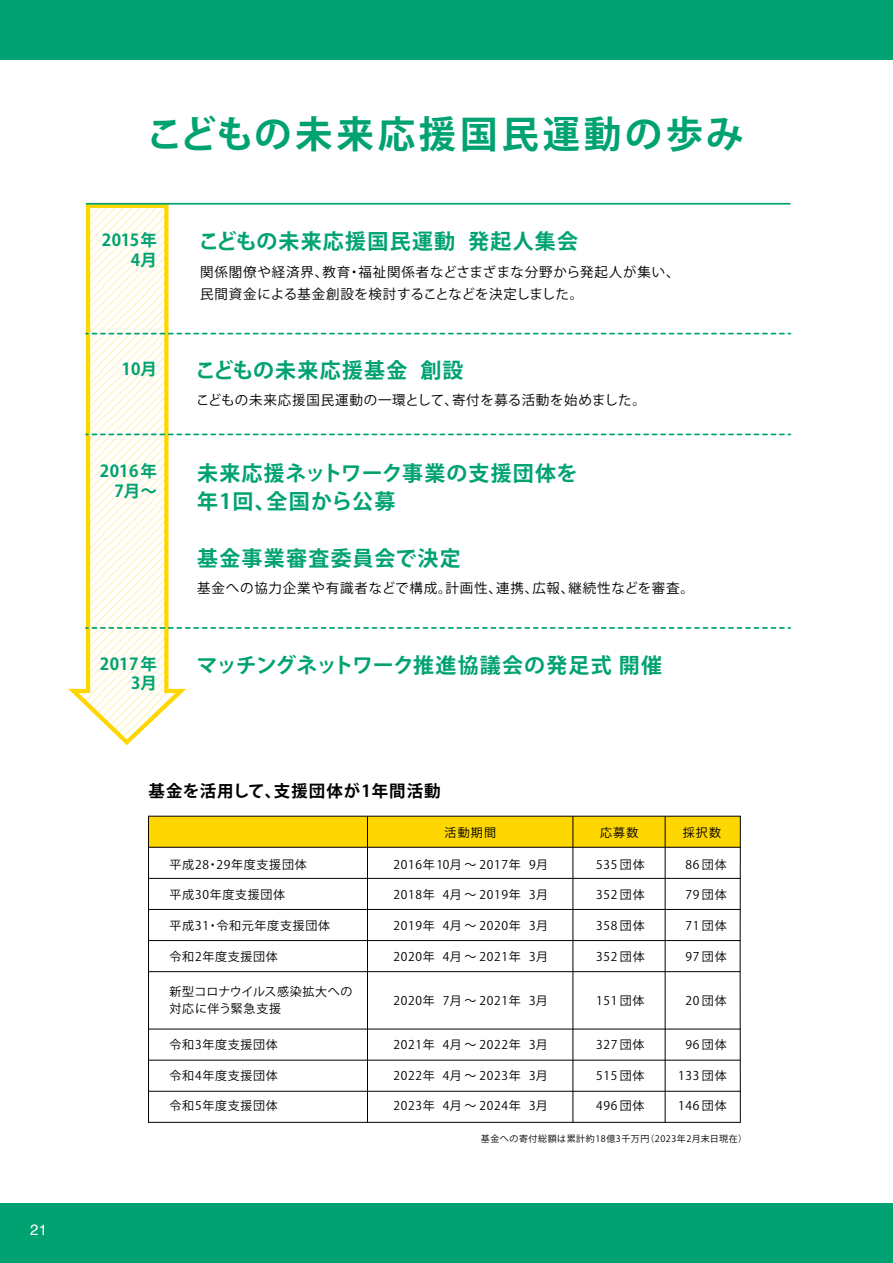
<style>
.page{position:relative;width:893px;height:1263px;background:#fff}
.page>*{position:absolute;margin:0;border:0;box-sizing:border-box;transform-origin:0 0}
.t1{font:700 37.5px "Koz Go Pr 6 N";letter-spacing:.095em;color:#00a272}
.t2{font:700 21px/28.5px "Koz Go Pr 6 N";letter-spacing:.06em;color:#00a272}
.t3{font:700 21px "Koz Go Pr 6 N";letter-spacing:.01em;color:#00a272}
.t4{font:700 16.5px/19.5px "Koz Go Pr 6 N";letter-spacing:.02em;color:#00a272;text-align:right}
.t5{font:700 16.5px "Koz Go Pr 6 N";letter-spacing:.06em;color:#000}
.t6{font:700 16.5px "Koz Go Pr 6 N";letter-spacing:.02em;color:#000}
.t7{font:15px "Helvetica";color:#fff}
.t8{font:13.5px "Koz Go Pr 6 N";letter-spacing:.06em;color:#000}
.t9{font:13.5px "Koz Go Pr 6 N";letter-spacing:.03em;color:#000}
.t10{font:13.5px "Koz Go Pr 6 N";letter-spacing:.04em;color:#000}
.t11{font:12px/16.5px "Koz Go Pr 6 N";letter-spacing:.06em;color:#000}
.t12{font:9px "Koz Go Pr 6 N";letter-spacing:.06em;color:#000}
</style>
<div class="page">
<div style="left:0;top:1203px;width:893px;height:60px;background:#00a272"></div>
<div style="left:0;top:0;width:893px;height:60px;background:#00a272"></div>
<svg style="left:68px;top:204px;width:118px;height:541px"></svg>
<svg style="left:148px;top:816px;width:593px;height:307px"></svg>
<hr style="left:86px;top:203px;width:704px;height:2px;background:#00a272">
<svg style="left:86px;top:333px;width:704px;height:1px"></svg>
<svg style="left:86px;top:434px;width:704px;height:1px"></svg>
<svg style="left:86px;top:627px;width:704px;height:2px"></svg>
<hr style="left:149px;top:847px;width:591px;height:1px;background:#000">
<hr style="left:149px;top:878px;width:591px;height:1px;background:#000">
<hr style="left:149px;top:909px;width:591px;height:1px;background:#000">
<hr style="left:149px;top:940px;width:591px;height:1px;background:#000">
<hr style="left:149px;top:971px;width:591px;height:1px;background:#000">
<hr style="left:149px;top:1029px;width:591px;height:1px;background:#000">
<hr style="left:149px;top:1060px;width:591px;height:1px;background:#000">
<hr style="left:149px;top:1091px;width:591px;height:1px;background:#000">
<hr style="left:367px;top:816px;width:1px;height:306px;background:#000">
<hr style="left:665px;top:816px;width:1px;height:306px;background:#000">
<hr style="left:573px;top:816px;width:1px;height:306px;background:#000">
<p class="t7" style="left:30px;top:1218px;width:19px">21</p>
<h1 class="t1" style="left:146px;top:114px;width:599px">こどもの未来応援国民運動の歩み</h1>
<h3 class="t4" style="left:102px;top:231px;width:57px">2015年</h3>
<h3 class="t4" style="left:131px;top:250px;width:28px">月4</h3>
<h2 class="t2" style="left:198px;top:228px;width:258px">こどもの未来応援国民運動</h2>
<h2 class="t2" style="left:468px;top:228px;width:112px">発起人集会</h2>
<p class="t8" style="left:359px;top:264px;width:323px">福祉関係者などさまざまな分野から発起人が集い、</p>
<p class="t8" style="left:200px;top:264px;width:129px">関係閣僚や経済界、</p>
<p class="t8" style="left:322px;top:264px;width:29px">教育</p>
<p class="t8" style="left:348px;top:264px;width:15px">・</p>
<p class="t9" style="left:200px;top:287px;width:384px">民間資金による基金創設を検討することなどを決定しました。</p>
<h3 class="t4" style="left:122px;top:359px;width:37px">10月</h3>
<h2 class="t2" style="left:195px;top:356px;width:214px">こどもの未来応援基金</h2>
<h2 class="t2" style="left:420px;top:356px;width:45px">創設</h2>
<p class="t8" style="left:196px;top:393px;width:263px">こどもの未来応援国民運動の一環として、</p>
<p class="t10" style="left:452px;top:393px;width:195px">寄付を募る活動を始めました。</p>
<h3 class="t4" style="left:100px;top:462px;width:59px">2016年月7 ~</h3>
<h2 class="t2" style="left:267px;top:459px;width:312px;text-indent:-70px">未来応援ネットワーク事業の支援団体を全国から公募</h2>
<h2 class="t2" style="left:197px;top:487px;width:80px">年1回、</h2>
<h2 class="t2" style="left:197px;top:544px;width:265px">基金事業審査委員会で決定</h2>
<p class="t8" style="left:197px;top:580px;width:256px">基金への協力企業や有識者などで構成。</p>
<p class="t8" style="left:568px;top:580px;width:127px">継続性などを審査。</p>
<p class="t8" style="left:446px;top:580px;width:58px">計画性、</p>
<p class="t8" style="left:496px;top:580px;width:44px">連携、</p>
<p class="t8" style="left:532px;top:580px;width:44px">広報、</p>
<h3 class="t4" style="left:100px;top:654px;width:59px">2017年月3</h3>
<h2 class="t3" style="left:197px;top:654px;width:467px">マッチングネットワーク推進協議会の発足式開催</h2>
<h3 class="t5" style="left:274px;top:782px;width:168px">支援団体が1年間活動</h3>
<h3 class="t6" style="left:149px;top:782px;width:134px">基金を活用して、</h3>
<p class="t11" style="left:216px;top:856px;width:92px">29年度支援団体</p>
<p class="t11" style="left:170px;top:856px;width:41px">平成28</p>
<p class="t11" style="left:170px;top:887px;width:117px">平成30年度支援団体</p>
<p class="t11" style="left:216px;top:918px;width:115px">令和元年度支援団体</p>
<p class="t11" style="left:207px;top:856px;width:13px">・</p>
<p class="t11" style="left:170px;top:918px;width:41px">平成31</p>
<p class="t11" style="left:170px;top:948px;width:110px">令和2年度支援団体</p>
<p class="t11" style="left:207px;top:918px;width:13px">・</p>
<p class="t11" style="left:170px;top:984px;width:184px">新型コロナウイルス感染拡大への対応に伴う緊急支援</p>
<p class="t11" style="left:170px;top:1037px;width:110px">令和3年度支援団体</p>
<p class="t11" style="left:170px;top:1067px;width:110px">令和4年度支援団体</p>
<p class="t11" style="left:170px;top:1098px;width:110px">令和5年度支援団体</p>
<p class="t11" style="left:444px;top:825px;width:53px">活動期間</p>
<p class="t11" style="left:393px;top:856px;width:129px">2016年10月 ~ 2017年</p>
<p class="t11" style="left:393px;top:887px;width:43px">2018年</p>
<p class="t11" style="left:393px;top:918px;width:43px">2019年</p>
<p class="t11" style="left:393px;top:948px;width:43px">2020年</p>
<p class="t11" style="left:443px;top:887px;width:79px">月4 ~ 2019年</p>
<p class="t11" style="left:443px;top:918px;width:79px">月4 ~ 2020年</p>
<p class="t11" style="left:443px;top:948px;width:79px">月4 ~ 2021年</p>
<p class="t11" style="left:529px;top:856px;width:20px">月9</p>
<p class="t11" style="left:529px;top:887px;width:20px">月3</p>
<p class="t11" style="left:529px;top:918px;width:20px">月3</p>
<p class="t11" style="left:529px;top:948px;width:20px">月3</p>
<p class="t11" style="left:393px;top:993px;width:43px">2020年</p>
<p class="t11" style="left:443px;top:993px;width:79px">月7 ~ 2021年</p>
<p class="t11" style="left:529px;top:993px;width:20px">月3</p>
<p class="t11" style="left:393px;top:1037px;width:43px">2021年</p>
<p class="t11" style="left:393px;top:1067px;width:43px">2022年</p>
<p class="t11" style="left:393px;top:1098px;width:43px">2023年</p>
<p class="t11" style="left:443px;top:1037px;width:79px">月4 ~ 2022年</p>
<p class="t11" style="left:443px;top:1067px;width:79px">月4 ~ 2023年</p>
<p class="t11" style="left:443px;top:1098px;width:79px">月4 ~ 2024年</p>
<p class="t11" style="left:529px;top:1037px;width:20px">月3</p>
<p class="t11" style="left:529px;top:1067px;width:20px">月3</p>
<p class="t11" style="left:529px;top:1098px;width:20px">月3</p>
<p class="t11" style="left:600px;top:825px;width:40px">応募数</p>
<p class="t11" style="left:596px;top:856px;width:50px">535団体</p>
<p class="t11" style="left:596px;top:887px;width:50px">352団体</p>
<p class="t11" style="left:596px;top:918px;width:50px">358団体</p>
<p class="t11" style="left:596px;top:948px;width:50px">352団体</p>
<p class="t11" style="left:596px;top:993px;width:50px">151団体</p>
<p class="t11" style="left:596px;top:1037px;width:50px">327団体</p>
<p class="t11" style="left:596px;top:1067px;width:50px">515団体</p>
<p class="t11" style="left:596px;top:1098px;width:50px">496団体</p>
<p class="t11" style="left:683px;top:825px;width:40px">採択数</p>
<p class="t11" style="left:685px;top:856px;width:43px">86団体</p>
<p class="t11" style="left:685px;top:887px;width:43px">79団体</p>
<p class="t11" style="left:685px;top:917px;width:43px">71団体</p>
<p class="t11" style="left:685px;top:948px;width:43px">97団体</p>
<p class="t11" style="left:685px;top:993px;width:43px">20団体</p>
<p class="t11" style="left:685px;top:1037px;width:43px">96団体</p>
<p class="t11" style="left:678px;top:1067px;width:50px">133団体</p>
<p class="t11" style="left:678px;top:1098px;width:50px">146団体</p>
<p class="t12" style="left:481px;top:1133px;width:170px">基金への寄付総額は累計約18億3千万円</p>
<p class="t12" style="left:645px;top:1133px;width:103px">（2023年2月末日現在(</p>
</div>
